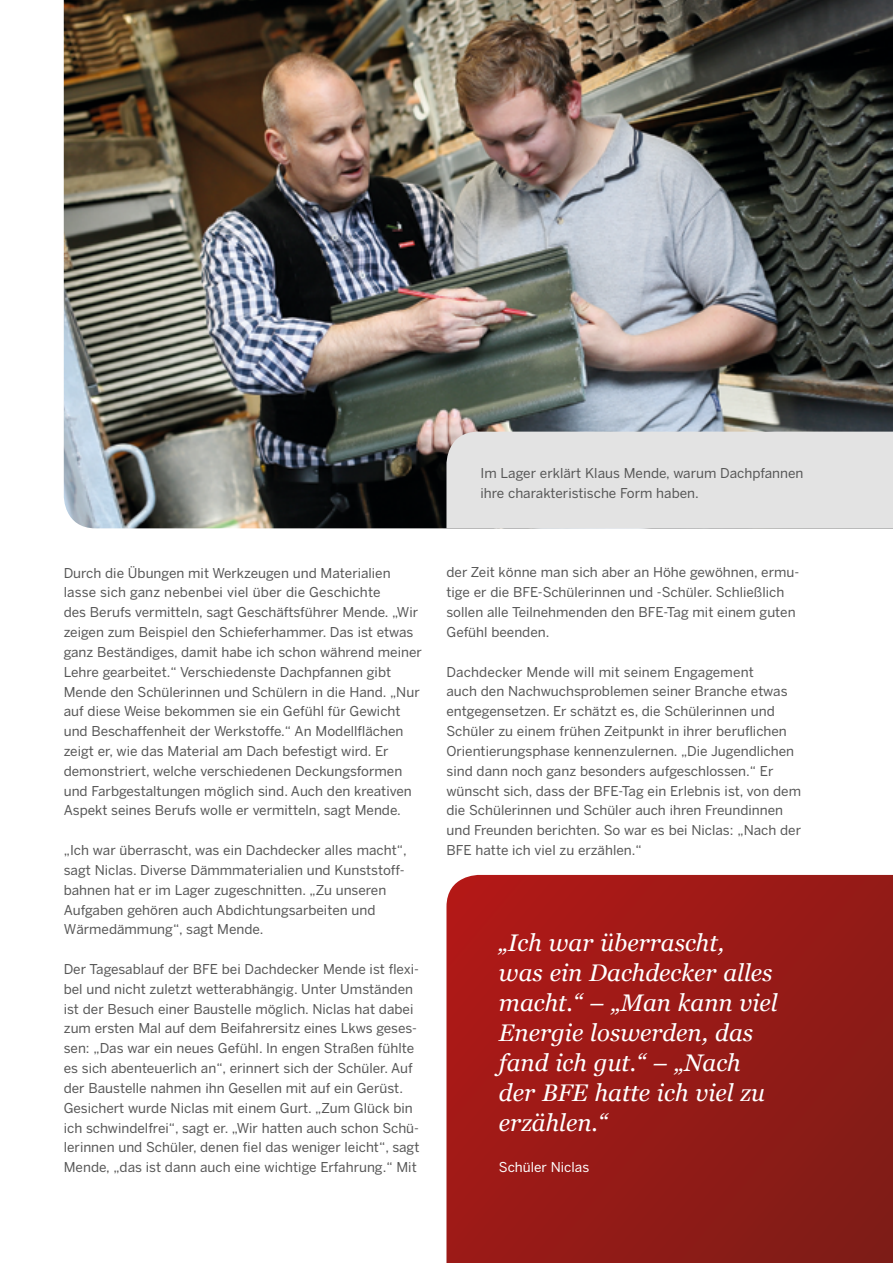
<style>
.page{position:relative;width:893px;height:1263px;background:#fff}
.page>*{position:absolute;margin:0;border:0;box-sizing:border-box;transform-origin:0 0}
.t1{font:italic 24px/30px "Georgia";color:#fff}
.bodytext{font:13.5px/19.8px "Benton Sans";color:#565656}
.t2{font:13.5px "Benton Sans";color:#fff}
</style>
<div class="page">
<img style="left:64px;top:0;width:829px;height:528px">
<svg style="left:446px;top:875px;width:447px;height:388px;background:#981a17"></svg>
<div style="left:446px;top:432px;width:447px;height:96px;background:#e3e3e3"></div>
<p class="bodytext" style="left:480px;top:463px;width:324px">Im Lager erklärt Klaus Mende, warum Dachpfannen</p>
<p class="bodytext" style="left:480px;top:483px;width:220px">ihre charakteristische Form haben.</p>
<p class="bodytext" style="left:64px;top:563px;width:360px">Durch die Übungen mit Werkzeugen und Materialien lasse sich ganz nebenbei viel über die Geschichte<br>des Berufs vermitteln, sagt Geschäftsführer Mende. „Wir zeigen zum Beispiel den Schieferhammer. Das ist etwas ganz Beständiges, damit habe ich schon während meiner Lehre gearbeitet.“ Verschiedenste Dachpfannen gibt Mende den Schülerinnen und Schülern in die Hand. „Nur auf diese Weise bekommen sie ein Gefühl für Gewicht und Beschaffenheit der Werkstoffe.“ An Modellflächen zeigt er, wie das Material am Dach befestigt wird. Er demonstriert, welche verschiedenen Deckungsformen und Farbgestaltungen möglich sind. Auch den kreativen Aspekt seines Berufs wolle er vermitteln, sagt Mende.</p>
<p class="bodytext" style="left:64px;top:840px;width:344px">„Ich war überrascht, was ein Dachdecker alles macht“, sagt Niclas. Diverse Dämmmaterialien und Kunststoff&shy;bahnen hat er im Lager zugeschnitten. „Zu unseren Aufgaben gehören auch Abdichtungsarbeiten und Wärmedämmung“, sagt Mende.</p>
<p class="bodytext" style="left:64px;top:959px;width:357px">Der Tagesablauf der BFE bei Dachdecker Mende ist flexi&shy;bel und nicht zuletzt wetterabhängig. Unter Umständen ist der Besuch einer Baustelle möglich. Niclas hat dabei zum ersten Mal auf dem Beifahrersitz eines Lkws geses&shy;sen: „Das war ein neues Gefühl. In engen Straßen fühlte es sich abenteuerlich an“, erinnert sich der Schüler. Auf der Baustelle nahmen ihn Gesellen mit auf ein Gerüst.<br>Gesichert wurde Niclas mit einem Gurt. „Zum Glück bin ich schwindelfrei“, sagt er. „Wir hatten auch schon Schü&shy;lerinnen und Schüler, denen fiel das weniger leicht“, sagt Mende, „das ist dann auch eine wichtige Erfahrung.“ Mit</p>
<p class="bodytext" style="left:446px;top:562px;width:354px">der Zeit könne man sich aber an Höhe gewöhnen, ermu&shy;tige er die BFE-Schülerinnen und -Schüler. Schließlich sollen alle Teilnehmenden den BFE-Tag mit einem guten Gefühl beenden.</p>
<p class="bodytext" style="left:446px;top:662px;width:356px">Dachdecker Mende will mit seinem Engagement<br>auch den Nachwuchsproblemen seiner Branche etwas entgegensetzen. Er schätzt es, die Schülerinnen und Schüler zu einem frühen Zeitpunkt in ihrer beruflichen Orientierungsphase kennenzulernen. „Die Jugendlichen sind dann noch ganz besonders aufgeschlossen.“ Er wünscht sich, dass der BFE-Tag ein Erlebnis ist, von dem die Schülerinnen und Schüler auch ihren Freundinnen und Freunden berichten. So war es bei Niclas: „Nach der BFE hatte ich viel zu erzählen.“</p>
<h1 class="t1" style="left:499px;top:927px;width:280px">„Ich war überrascht,<br>was ein Dachdecker alles macht.“ – „Man kann viel<br>Energie loswerden, das fand ich gut.“ – „Nach der BFE hatte ich viel zu erzählen.“</h1>
<p class="t2" style="left:499px;top:1159px;width:92px">Schüler Niclas</p>
</div>
